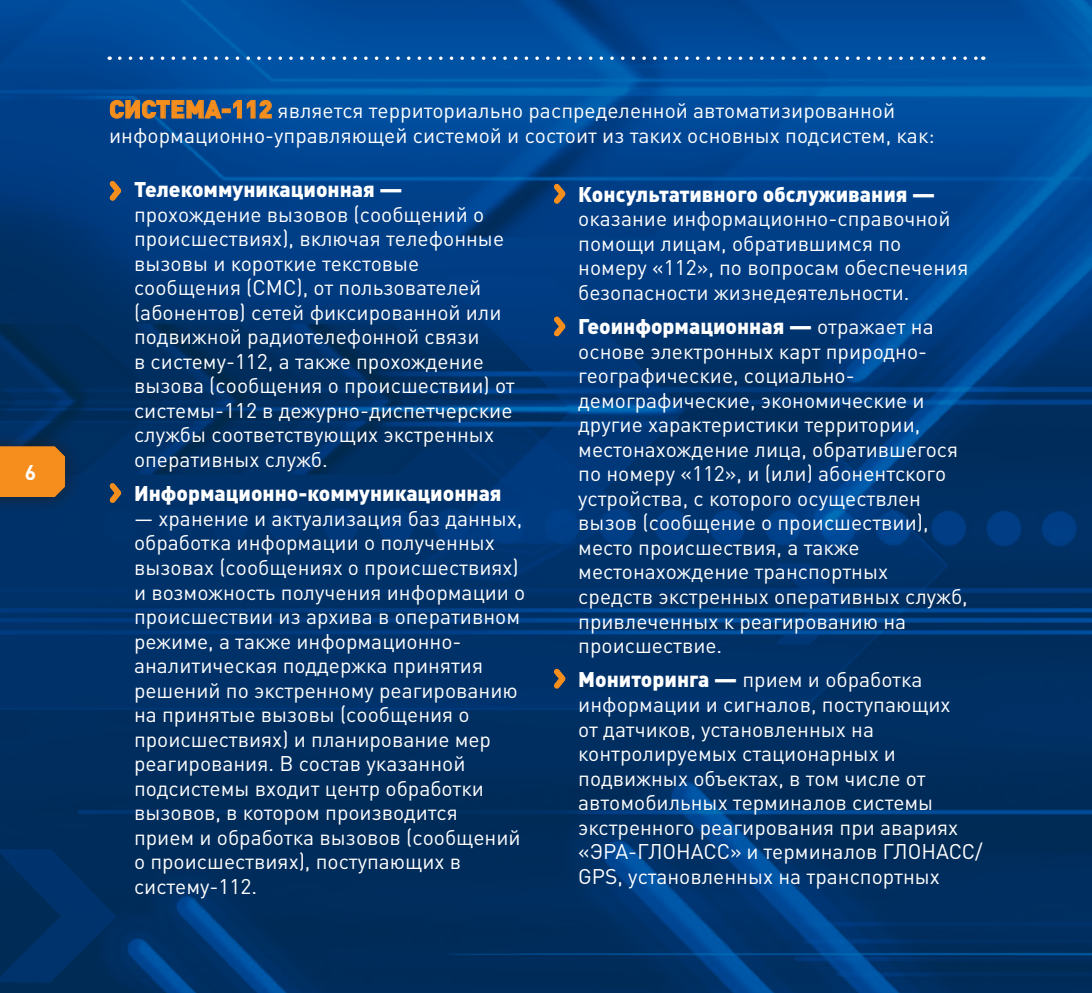
<style>
.page{position:relative;width:1092px;height:993px;background:#fff}
.page>*{position:absolute;margin:0;border:0;box-sizing:border-box;transform-origin:0 0}
.t1{font:21px/24.5px "DIN Pro";color:#fff}
.t2{font:900 21px "DIN Pro";color:#fff}
.t3{font:700 21px "DIN Pro";color:#fff}
.s1{font-weight:900;font-size:24.5px;color:#f68e1e}
.s2{font-weight:900}
</style>
<div class="page">
<img style="left:0;top:0;width:1092px;height:992px">
<svg style="left:110px;top:100px;width:162px;height:19px;background:#3d5876"></svg>
<svg style="left:120px;top:56px;width:863px;height:4px;background:#3876b4"></svg>
<svg style="left:104px;top:175px;width:22px;height:31px"></svg>
<svg style="left:548px;top:178px;width:22px;height:31px"></svg>
<svg style="left:548px;top:311px;width:22px;height:30px"></svg>
<svg style="left:548px;top:663px;width:22px;height:30px"></svg>
<svg style="left:104px;top:477px;width:22px;height:31px"></svg>
<div style="left:0;top:429px;width:80px;height:83px;background:#231f20;opacity:.85"></div>
<div style="left:0;top:446px;width:65px;height:51px;background:#f68e1e"></div>
<p class="t3" style="left:25px;top:457px;width:13px">6</p>
<p class="t1" style="left:109px;top:97px;width:827px"><span class="s1">СИСТЕМА-112</span> является территориально распределенной автоматизированной информационно-управляющей системой и состоит из таких основных подсистем, как:</p>
<p class="t2" style="left:134px;top:175px;width:270px">Телекоммуникационная —</p>
<p class="t1" style="left:134px;top:201px;width:382px">прохождение вызовов (сообщений о происшествиях), включая телефонные вызовы и короткие текстовые сообщения (СМС), от пользователей (абонентов) сетей фиксированной или подвижной радиотелефонной связи<br>в систему-112, а также прохождение вызова (сообщения о происшествии) от системы-112 в дежурно-диспетчерские службы соответствующих экстренных оперативных служб.</p>
<p class="t2" style="left:134px;top:479px;width:369px">Информационно-коммуникационная</p>
<p class="t1" style="left:134px;top:505px;width:393px">— хранение и актуализация баз данных, обработка информации о полученных вызовах (сообщениях о происшествиях) и возможность получения информации о происшествии из архива в оперативном режиме, а также информационно&shy;аналитическая поддержка принятия решений по экстренному реагированию на принятые вызовы (сообщения о происшествиях) и планирование мер реагирования. В состав указанной подсистемы входит центр обработки вызовов, в котором производится<br>прием и обработка вызовов (сообщений о происшествиях), поступающих в систему-112.</p>
<p class="t2" style="left:578px;top:180px;width:358px">Консультативного обслуживания —</p>
<p class="t1" style="left:578px;top:205px;width:391px">оказание информационно-справочной помощи лицам, обратившимся по номеру «112», по вопросам обеспечения безопасности жизнедеятельности.</p>
<p class="t1" style="left:578px;top:313px;width:391px"><span class="s2">Геоинформационная —</span> отражает на основе электронных карт природно&shy;географические, социально&shy;демографические, экономические и другие характеристики территории, местонахождение лица, обратившегося по номеру «112», и (или) абонентского устройства, с которого осуществлен вызов (сообщение о происшествии), место происшествия, а также местонахождение транспортных средств экстренных оперативных служб, привлеченных к реагированию на происшествие.</p>
<p class="t1" style="left:578px;top:666px;width:406px"><span class="s2">Мониторинга —</span> прием и обработка информации и сигналов, поступающих<br>от датчиков, установленных на контролируемых стационарных и подвижных объектах, в том числе от автомобильных терминалов системы экстренного реагирования при авариях «ЭРА-ГЛОНАСС» и терминалов ГЛОНАСС/ GPS, установленных на транспортных</p>
</div>
